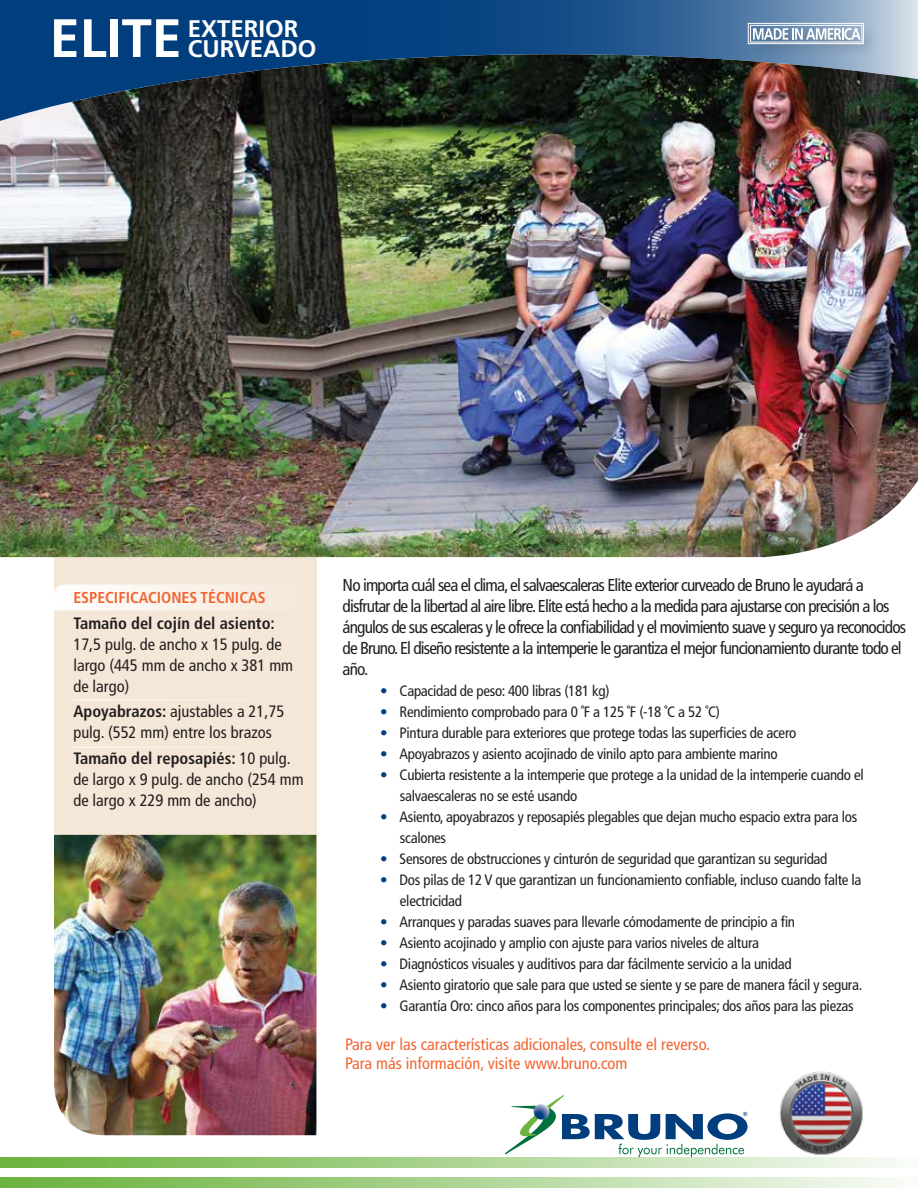
<style>
.page{position:relative;width:918px;height:1188px;background:#fff}
.page>*{position:absolute;margin:0;border:0;box-sizing:border-box;transform-origin:0 0}
.t1{font:700 54px "Frutiger LT Std";color:#fff}
.t2{font:700 24px/19.5px "Frutiger LT Std";color:#fff}
.t3{font:condensed 17.25px/21px "Frutiger LT Std";letter-spacing:-.05em;color:#231f20}
.t4{font:condensed 16.5px/21px "Frutiger LT Std";color:#231f20}
.t5{font:condensed 16.5px/19.5px "Frutiger LT Std";color:#f26531}
.t6{font:700 condensed 16.5px "Frutiger LT Std";color:#231f20}
.t7{font:700 condensed 15.75px "Frutiger LT Std";color:#f26531}
.t8{font:condensed 15px/21px "Frutiger LT Std";letter-spacing:-.02em;color:#231f20}
.s1{font-weight:700}
.s2{color:#003e7e}
</style>
<div class="page">
<div style="left:54px;top:549px;width:262px;height:476px;background:#f5e7d7"></div>
<img style="left:0;top:125px;width:918px;height:432px">
<svg style="left:0;top:0;width:918px;height:125px;background:#203f5a"></svg>
<svg style="left:0;top:1177px;width:895px;height:11px;background:#acd493"></svg>
<svg style="left:0;top:1157px;width:895px;height:11px;background:#abd391"></svg>
<svg style="left:505px;top:1095px;width:243px;height:62px"></svg>
<img style="left:54px;top:835px;width:262px;height:300px">
<svg style="left:54px;top:584px;width:192px;height:26px"></svg>
<hr style="left:73px;top:700px;width:243px;height:1px;background:#fff">
<hr style="left:73px;top:747px;width:243px;height:1px;background:#fff">
<img style="left:776px;top:1071px;width:92px;height:89px">
<div style="left:746px;top:22px;width:133px;height:37px;background:#231f20;opacity:.26"></div>
<div style="left:748px;top:23px;width:116px;height:21px;border:1px solid #fff"></div>
<div style="left:750px;top:25px;width:112px;height:17px;border:1px solid #fff"></div>
<svg style="left:753px;top:28px;width:108px;height:12px"></svg>
<h1 class="t1" style="left:50px;top:7px;width:134px">ELITE</h1>
<h2 class="t2" style="left:188px;top:20px;width:130px">EXTERIOR<br>CURVEADO</h2>
<p class="t7" style="left:73px;top:588px;width:194px">ESPECIFICACIONES TÉCNICAS</p>
<p class="t6" style="left:73px;top:613px;width:203px">Tamaño del cojín del asiento:</p>
<p class="t4" style="left:73px;top:634px;width:221px">17,5 pulg. de ancho x 15 pulg. de largo (445 mm de ancho x 381 mm de largo)</p>
<p class="t4" style="left:73px;top:701px;width:212px"><span class="s1">Apoyabrazos:</span> ajustables a 21,75 pulg. (552 mm) entre los brazos</p>
<p class="t4" style="left:73px;top:748px;width:232px"><span class="s1">Tamaño del reposapiés:</span> 10 pulg. de largo x 9 pulg. de ancho (254 mm de largo x 229 mm de ancho)</p>
<p class="t3" style="left:343px;top:574px;width:565px">No importa cuál sea el clima, el salvaescaleras Elite exterior curveado de Bruno le ayudará a disfrutar de la libertad al aire libre. Elite está hecho a la medida para ajustarse con precisión a los ángulos de sus escaleras y le ofrece la confiabilidad y el movimiento suave y seguro ya reconocidos de Bruno. El diseño resistente a la intemperie le garantiza el mejor funcionamiento durante todo el año.</p>
<p class="t8" style="left:380px;top:680px;width:231px"><span class="s2">•</span> Capacidad de peso: 400 libras (181 kg)</p>
<p class="t8" style="left:380px;top:701px;width:341px"><span class="s2">•</span> Rendimiento comprobado para 0 ˚F a 125 ˚F (-18 ˚C a 52 ˚C)</p>
<p class="t8" style="left:380px;top:722px;width:418px"><span class="s2">•</span> Pintura durable para exteriores que protege todas las superficies de acero</p>
<p class="t8" style="left:380px;top:743px;width:399px"><span class="s2">•</span> Apoyabrazos y asiento acojinado de vinilo apto para ambiente marino</p>
<p class="t8" style="left:400px;top:764px;width:465px;text-indent:-20px"><span class="s2">•</span> Cubierta resistente a la intemperie que protege a la unidad de la intemperie cuando el salvaescaleras no se esté usando</p>
<p class="t8" style="left:400px;top:806px;width:459px;text-indent:-20px"><span class="s2">•</span> Asiento, apoyabrazos y reposapiés plegables que dejan mucho espacio extra para los scalones</p>
<p class="t8" style="left:380px;top:848px;width:449px"><span class="s2">•</span> Sensores de obstrucciones y cinturón de seguridad que garantizan su seguridad</p>
<p class="t8" style="left:400px;top:869px;width:463px;text-indent:-20px"><span class="s2">•</span> Dos pilas de 12 V que garantizan un funcionamiento confiable, incluso cuando falte la electricidad</p>
<p class="t8" style="left:380px;top:911px;width:416px"><span class="s2">•</span> Arranques y paradas suaves para llevarle cómodamente de principio a fin</p>
<p class="t8" style="left:380px;top:932px;width:380px"><span class="s2">•</span> Asiento acojinado y amplio con ajuste para varios niveles de altura</p>
<p class="t8" style="left:380px;top:953px;width:413px"><span class="s2">•</span> Diagnósticos visuales y auditivos para dar fácilmente servicio a la unidad</p>
<p class="t8" style="left:380px;top:974px;width:484px"><span class="s2">•</span> Asiento giratorio que sale para que usted se siente y se pare de manera fácil y segura.</p>
<p class="t8" style="left:380px;top:995px;width:475px"><span class="s2">•</span> Garantía Oro: cinco años para los componentes principales; dos años para las piezas</p>
<p class="t5" style="left:345px;top:1034px;width:366px">Para ver las características adicionales, consulte el reverso.<br>Para más información, visite www.bruno.com</p>
</div>
